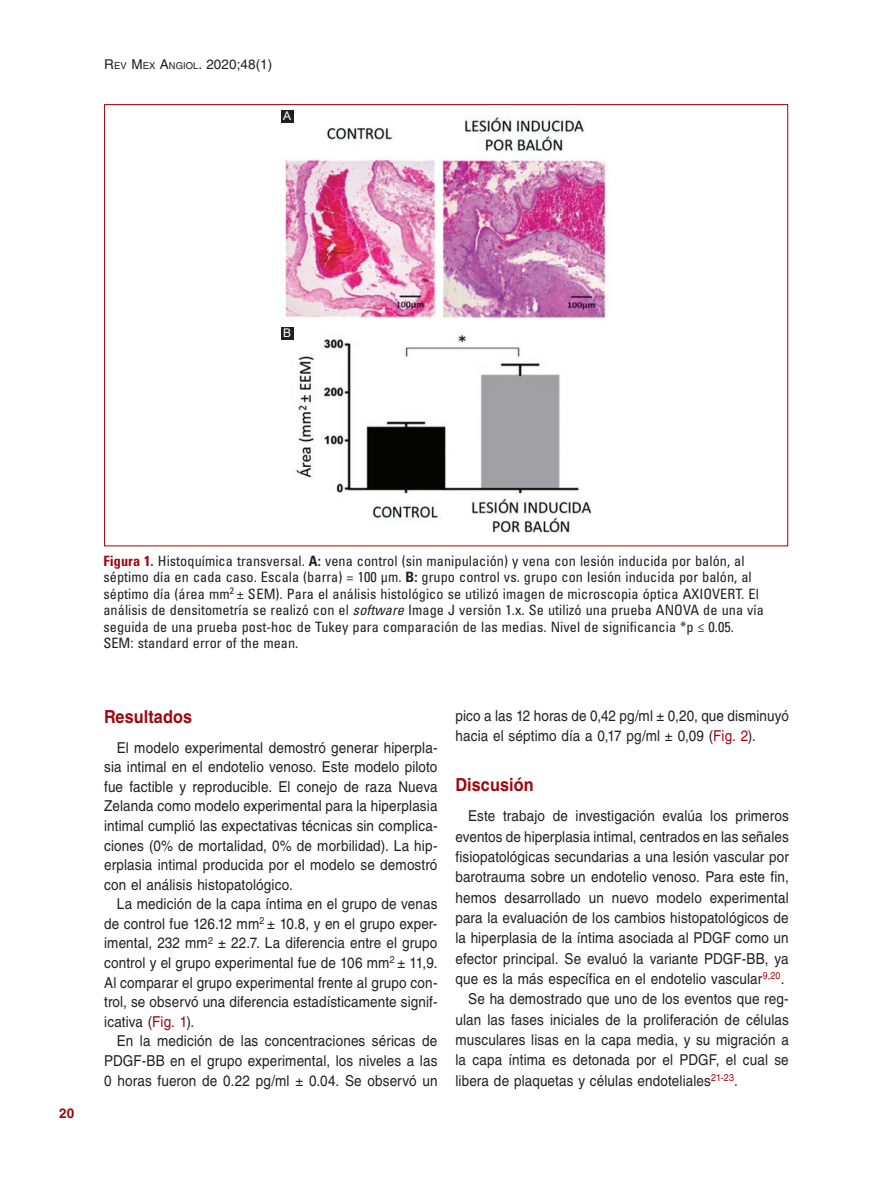
<style>
.page{position:relative;width:893px;height:1191px;background:#fff}
.page>*{position:absolute;margin:0;border:0;box-sizing:border-box;transform-origin:0 0}
.t1{font:700 18px "Helvetica LT Std";letter-spacing:.005em;color:#9d070d;scale:.9 1}
.t2{font:15px/19.5px "Helvetica LT Std";letter-spacing:.01em;color:#231f20;text-align:justify;scale:.9 1}
.t3{font:condensed 14.25px/16.5px "Univers LT Std";letter-spacing:.005em;color:#231f20}
.t4{font:13.5px "Helvetica LT Std";letter-spacing:.005em;color:#231f20}
.t5{font:700 13.5px "Helvetica LT Std";color:#9d070d}
.t6{font:12px "Arial";color:#fff}
.s1{font-size:9.45px}
.s2{font-weight:700;color:#9d070d}
.s3{font-weight:700}
.s4{font-style:italic}
.s5{color:#9d070d}
</style>
<div class="page">
<img style="left:285px;top:111px;width:321px;height:422px">
<div style="left:281px;top:111px;width:12px;height:12px;background:#231f20"></div>
<div style="left:281px;top:327px;width:12px;height:13px;background:#231f20"></div>
<div style="left:439px;top:111px;width:23px;height:12px;background:#fff"></div>
<p class="t4" style="left:104px;top:57px;width:170px">R<span class="s1">EV</span> M<span class="s1">EX</span> A<span class="s1">NGIOL</span>. 2020;48(1)</p>
<p class="t6" style="left:283px;top:108px;width:10px">A</p>
<p class="t6" style="left:283px;top:325px;width:10px">B</p>
<p class="t5" style="left:59px;top:1104px;width:17px">20</p>
<p class="t3" style="left:103px;top:552px;width:662px"><span class="s2">Figura 1.</span> Histoquímica transversal. <span class="s3">A:</span> vena control (sin manipulación) y vena con lesión inducida por balón, al séptimo día en cada caso. Escala (barra) = 100 µm. <span class="s3">B:</span> grupo control vs. grupo con lesión inducida por balón, al séptimo día (área mm<sup>2</sup> ± SEM). Para el análisis histológico se utilizó imagen de microscopia óptica AXIOVERT. El análisis de densitometría se realizó con el <span class="s4">software</span> Image J versión 1.x. Se utilizó una prueba ANOVA de una vía seguida de una prueba post-hoc de Tukey para comparación de las medias. Nivel de significancia *p ≤ 0.05.<br>SEM: standard error of the mean.</p>
<p class="t1" style="left:104px;top:706px;width:99px">Resultados</p>
<p class="t2" style="left:104px;top:737px;width:372px;text-indent:13px">El modelo experimental demostró generar hiperpla&shy;sia intimal en el endotelio venoso. Este modelo piloto fue factible y reproducible. El conejo de raza Nueva Zelanda como modelo experimental para la hiperplasia intimal cumplió las expectativas técnicas sin complica&shy;ciones (0% de mortalidad, 0% de morbilidad). La hip&shy;erplasia intimal producida por el modelo se demostró con el análisis histopatológico.</p>
<p class="t2" style="left:104px;top:894px;width:372px;text-indent:13px">La medición de la capa íntima en el grupo de venas de control fue 126.12 mm<sup>2</sup> ± 10.8, y en el grupo exper&shy;imental, 232 mm<sup>2</sup> ± 22.7. La diferencia entre el grupo control y el grupo experimental fue de 106 mm<sup>2</sup> ± 11,9.<br>Al comparar el grupo experimental frente al grupo con&shy;trol, se observó una diferencia estadísticamente signif&shy;icativa (<span class="s5">Fig. 1</span>).</p>
<p class="t2" style="left:104px;top:1031px;width:372px;text-indent:13px">En la medición de las concentraciones séricas de PDGF-BB en el grupo experimental, los niveles a las 0 horas fueron de 0.22 pg/ml ± 0.04. Se observó un</p>
<p class="t2" style="left:455px;top:705px;width:372px;line-height:20.4px">pico a las 12 horas de 0,42 pg/ml ± 0,20, que disminuyó hacia el séptimo día a 0,17 pg/ml ± 0,09 (<span class="s5">Fig. 2</span>).</p>
<p class="t1" style="left:455px;top:774px;width:88px">Discusión</p>
<p class="t2" style="left:468px;top:806px;width:358px">Este trabajo de investigación evalúa los primeros</p>
<p class="t2" style="left:455px;top:826px;width:372px">eventos de hiperplasia intimal, centrados en las señales</p>
<p class="t2" style="left:455px;top:847px;width:372px">fisiopatológicas secundarias a una lesión vascular por</p>
<p class="t2" style="left:455px;top:867px;width:372px">barotrauma sobre un endotelio venoso. Para este fin,</p>
<p class="t2" style="left:455px;top:887px;width:372px">hemos desarrollado un nuevo modelo experimental</p>
<p class="t2" style="left:455px;top:908px;width:372px">para la evaluación de los cambios histopatológicos de</p>
<p class="t2" style="left:455px;top:928px;width:372px">la hiperplasia de la íntima asociada al PDGF como un</p>
<p class="t2" style="left:455px;top:948px;width:372px">efector principal. Se evaluó la variante PDGF-BB, ya</p>
<p class="t2" style="left:455px;top:968px;width:367px">que es la más específica en el endotelio vascular<sup>9,20</sup>.</p>
<p class="t2" style="left:468px;top:989px;width:358px">Se ha demostrado que uno de los eventos que reg-</p>
<p class="t2" style="left:455px;top:1009px;width:372px">ulan las fases iniciales de la proliferación de células</p>
<p class="t2" style="left:455px;top:1029px;width:372px">musculares lisas en la capa media, y su migración a</p>
<p class="t2" style="left:455px;top:1050px;width:372px">la capa íntima es detonada por el PDGF, el cual se</p>
<p class="t2" style="left:455px;top:1070px;width:315px">libera de plaquetas y células endoteliales<sup>21-23</sup>.</p>
</div>
